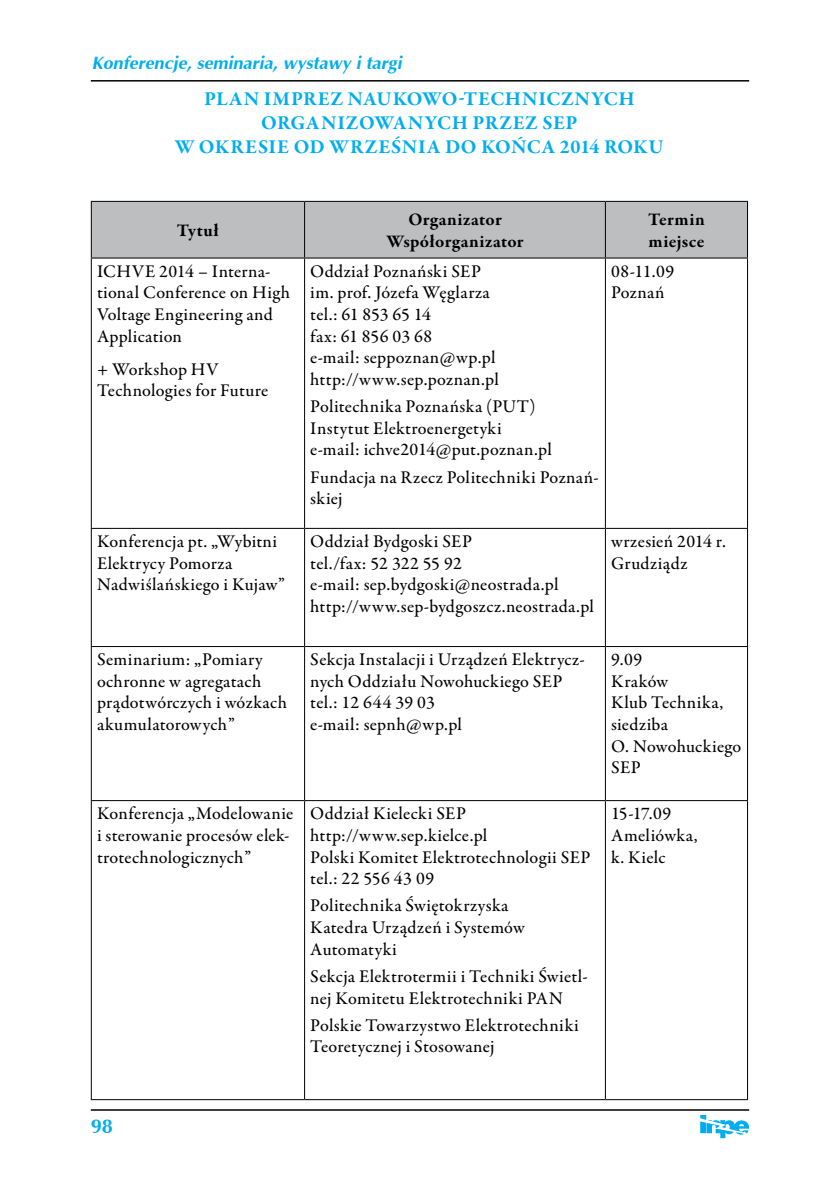
<style>
.page{position:relative;width:840px;height:1191px;background:#fff}
.page>*{position:absolute;margin:0;border:0;box-sizing:border-box;transform-origin:0 0}
.t1{font:700 20px "Garamond Premr Pro";letter-spacing:.04em;color:#00aeef}
.t2{font:700 20px "Ottawa";color:#00aeef}
.t3{font:500 18px/21.6px "Garamond Premr Pro";letter-spacing:.02em;color:#000}
.t4{font:700 18px/21.6px "Garamond Premr Pro";letter-spacing:.025em;color:#000;text-align:center}
.t5{font:italic 700 18px "Ottawa";color:#00aeef}
</style>
<div class="page">
<svg style="left:700px;top:1115px;width:48px;height:23px"></svg>
<hr style="left:91px;top:80px;width:657px;height:2px;background:#000">
<hr style="left:91px;top:1109px;width:657px;height:1px;background:#000">
<div style="left:92px;top:202px;width:654px;height:55px;background:#bcbec0"></div>
<hr style="left:304px;top:202px;width:1px;height:55px;background:#000">
<hr style="left:604px;top:202px;width:1px;height:55px;background:#000">
<hr style="left:304px;top:258px;width:1px;height:270px;background:#000">
<hr style="left:604px;top:258px;width:1px;height:270px;background:#000">
<hr style="left:91px;top:528px;width:213px;height:1px;background:#000">
<hr style="left:304px;top:528px;width:301px;height:1px;background:#000">
<hr style="left:304px;top:529px;width:1px;height:117px;background:#000">
<hr style="left:605px;top:528px;width:142px;height:1px;background:#000">
<hr style="left:604px;top:529px;width:1px;height:117px;background:#000">
<hr style="left:91px;top:646px;width:213px;height:1px;background:#000">
<hr style="left:304px;top:646px;width:301px;height:1px;background:#000">
<hr style="left:304px;top:647px;width:1px;height:153px;background:#000">
<hr style="left:605px;top:646px;width:142px;height:1px;background:#000">
<hr style="left:604px;top:647px;width:1px;height:153px;background:#000">
<hr style="left:91px;top:800px;width:213px;height:1px;background:#000">
<hr style="left:304px;top:800px;width:301px;height:1px;background:#000">
<hr style="left:304px;top:801px;width:1px;height:298px;background:#000">
<hr style="left:605px;top:800px;width:142px;height:1px;background:#000">
<hr style="left:604px;top:801px;width:1px;height:298px;background:#000">
<hr style="left:91px;top:1099px;width:213px;height:1px;background:#000">
<hr style="left:304px;top:1099px;width:301px;height:1px;background:#000">
<hr style="left:605px;top:1099px;width:142px;height:1px;background:#000">
<hr style="left:91px;top:258px;width:1px;height:270px;background:#000">
<hr style="left:746px;top:258px;width:1px;height:270px;background:#000">
<hr style="left:91px;top:529px;width:1px;height:117px;background:#000">
<hr style="left:746px;top:529px;width:1px;height:117px;background:#000">
<hr style="left:91px;top:647px;width:1px;height:153px;background:#000">
<hr style="left:746px;top:647px;width:1px;height:153px;background:#000">
<hr style="left:91px;top:801px;width:1px;height:298px;background:#000">
<hr style="left:746px;top:801px;width:1px;height:298px;background:#000">
<hr style="left:91px;top:201px;width:213px;height:1px;background:#000">
<hr style="left:91px;top:202px;width:1px;height:55px;background:#000">
<hr style="left:304px;top:201px;width:301px;height:1px;background:#000">
<hr style="left:605px;top:201px;width:142px;height:1px;background:#000">
<hr style="left:746px;top:202px;width:1px;height:55px;background:#000">
<hr style="left:91px;top:257px;width:213px;height:1px;background:#000">
<hr style="left:304px;top:257px;width:301px;height:1px;background:#000">
<hr style="left:605px;top:257px;width:142px;height:1px;background:#000">
<p class="t5" style="left:92px;top:51px;width:311px">Konferencje, seminaria, wystawy i targi</p>
<p class="t1" style="left:204px;top:87px;width:432px">PLAN IMPREZ NAUKOWO-TECHNICZNYCH</p>
<p class="t1" style="left:261px;top:111px;width:305px">ORGANIZOWANYCH PRZEZ SEP</p>
<p class="t1" style="left:175px;top:135px;width:490px">W OKRESIE OD WRZEŚNIA DO KOŃCA 2014 ROKU</p>
<p class="t4" style="left:177px;top:220px;width:43px">TYTUŁ</p>
<p class="t4" style="left:386px;top:209px;width:139px">ORGANIZATOR<br>WSPÓŁORGANIZATOR</p>
<p class="t4" style="left:647px;top:209px;width:58px;text-align:left">TERMIN<br>MIEJSCE</p>
<p class="t3" style="left:97px;top:261px;width:194px">ICHVE 2014 – Interna&shy;tional Conference on High<br>Voltage Engineering and<br>Application</p>
<p class="t3" style="left:97px;top:358px;width:173px">+ Workshop HV<br>Technologies for Future</p>
<p class="t3" style="left:310px;top:261px;width:190px">Oddział Poznański SEP im. prof. Józefa Węglarza tel.: 61 853 65 14<br>fax: 61 856 03 68<br>e-mail: seppoznan@wp.pl http://www.sep.poznan.pl</p>
<p class="t3" style="left:310px;top:396px;width:243px">Politechnika Poznańska (PUT)<br>Instytut Elektroenergetyki e-mail: ichve2014@put.poznan.pl</p>
<p class="t3" style="left:310px;top:466px;width:290px">Fundacja na Rzecz Politechniki Poznań&shy;skiej</p>
<p class="t3" style="left:610px;top:261px;width:64px">08-11.09<br>Poznań</p>
<p class="t3" style="left:97px;top:531px;width:189px">Konferencja pt. „Wybitni<br>Elektrycy Pomorza<br>Nadwiślańskiego i Kujaw”</p>
<p class="t3" style="left:310px;top:531px;width:285px">Oddział Bydgoski SEP<br>tel./fax: 52 322 55 92<br>e-mail: sep.bydgoski@neostrada.pl http://www.sep-bydgoszcz.neostrada.pl</p>
<p class="t3" style="left:610px;top:531px;width:116px">wrzesień 2014 r.<br>Grudziądz</p>
<p class="t3" style="left:97px;top:649px;width:191px">Seminarium: „Pomiary ochronne w agregatach prądotwórczych i wózkach akumulatorowych”</p>
<p class="t3" style="left:310px;top:649px;width:276px">Sekcja Instalacji i Urządzeń Elektrycz&shy;nych Oddziału Nowohuckiego SEP tel.: 12 644 39 03<br>e-mail: sepnh@wp.pl</p>
<p class="t3" style="left:610px;top:649px;width:132px">9.09<br>Kraków<br>Klub Technika, siedziba<br>O. Nowohuckiego<br>SEP</p>
<p class="t3" style="left:97px;top:803px;width:198px">Konferencja „Modelowanie i sterowanie procesów elek&shy;trotechnologicznych”</p>
<p class="t3" style="left:310px;top:803px;width:281px">Oddział Kielecki SEP http://www.sep.kielce.pl<br>Polski Komitet Elektrotechnologii SEP tel.: 22 556 43 09</p>
<p class="t3" style="left:310px;top:895px;width:216px">Politechnika Świętokrzyska<br>Katedra Urządzeń i Systemów<br>Automatyki</p>
<p class="t3" style="left:310px;top:966px;width:279px">Sekcja Elektrotermii i Techniki Świetl&shy;nej Komitetu Elektrotechniki PAN</p>
<p class="t3" style="left:310px;top:1014px;width:270px">Polskie Towarzystwo Elektrotechniki<br>Teoretycznej i Stosowanej</p>
<p class="t3" style="left:610px;top:803px;width:88px">15-17.09<br>Ameliówka, k. Kielc</p>
<p class="t2" style="left:91px;top:1114px;width:24px">98</p>
</div>
